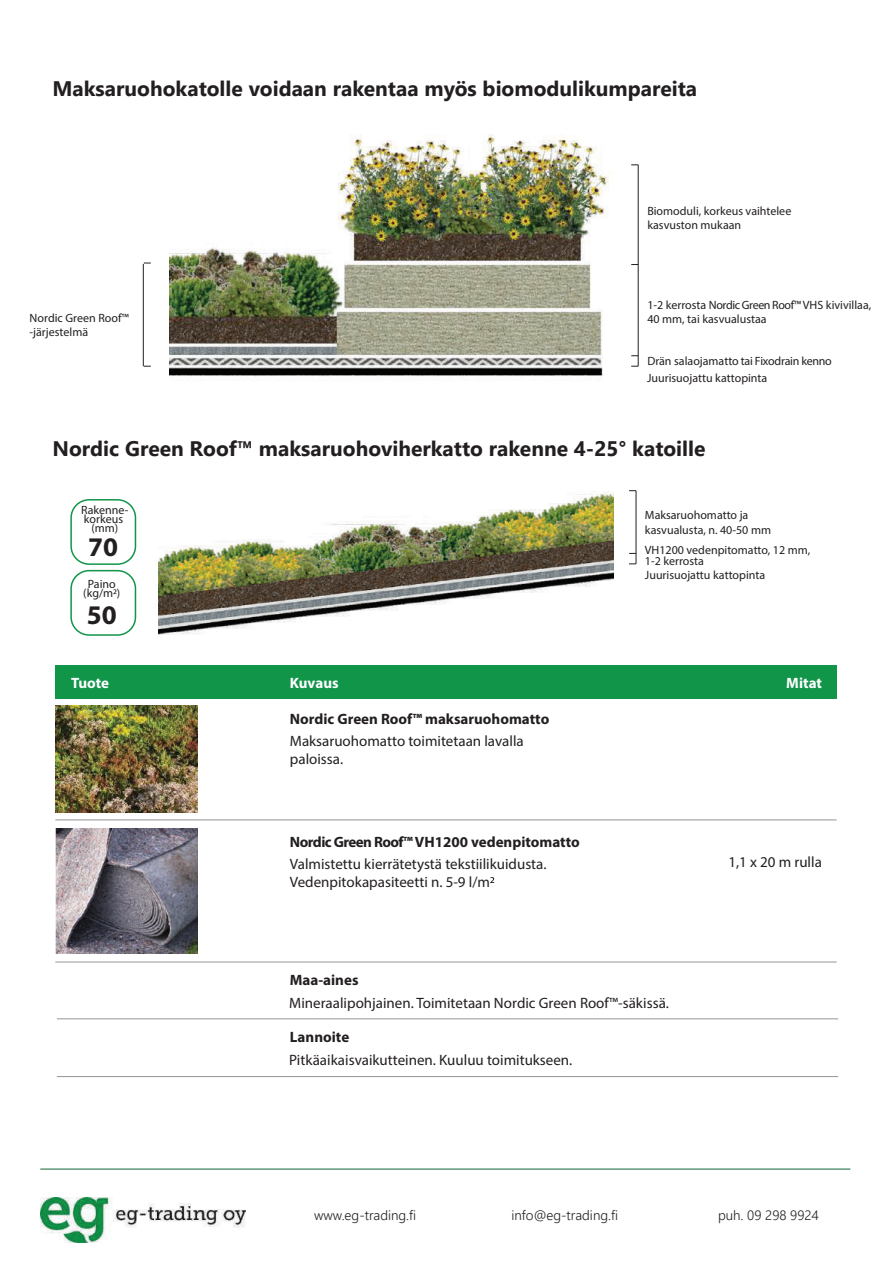
<style>
.page{position:relative;width:893px;height:1263px;background:#fff}
.page>*{position:absolute;margin:0;border:0;box-sizing:border-box;transform-origin:0 0}
.t1{font:700 27px "Myriad Pro";color:#231f20}
.t2{font:700 21px "Leelawadee UI";color:#231f20}
.t3{font:15px/18px "Myriad Pro";color:#231f20}
.t4{font:700 15px "Myriad Pro";color:#231f20}
.t5{font:700 15px "Myriad Pro";color:#fff}
.t6{font:300 13.5px "Leelawadee UI";color:#231f20}
.t7{font:12px/14.4px "Myriad Pro";color:#231f20}
</style>
<div class="page">
<img style="left:159px;top:491px;width:455px;height:144px">
<hr style="left:636px;top:491px;width:1px;height:73px;background:#231f20">
<div style="left:70px;top:570px;width:66px;height:66px;border:2px solid #109549;border-radius:18px"></div>
<div style="left:70px;top:499px;width:66px;height:66px;border:2px solid #109549;border-radius:18px"></div>
<svg style="left:113px;top:589px;width:4px;height:5px"></svg>
<div style="left:55px;top:665px;width:782px;height:33px;background:#109549"></div>
<img style="left:55px;top:706px;width:143px;height:106px">
<hr style="left:55px;top:820px;width:782px;height:1px;background:#939598">
<img style="left:55px;top:829px;width:143px;height:124px">
<svg style="left:490px;top:877px;width:4px;height:6px"></svg>
<hr style="left:55px;top:962px;width:782px;height:1px;background:#939598">
<hr style="left:57px;top:1018px;width:781px;height:1px;background:#939598">
<hr style="left:57px;top:1076px;width:781px;height:1px;background:#939598">
<img style="left:170px;top:134px;width:441px;height:246px">
<div style="left:182px;top:237px;width:151px;height:5px;background:#fff"></div>
<img style="left:40px;top:1197px;width:205px;height:45px">
<hr style="left:40px;top:1169px;width:810px;height:1px;background:#0c6638">
<hr style="left:638px;top:165px;width:1px;height:201px;background:#231f20">
<hr style="left:143px;top:264px;width:1px;height:102px;background:#231f20">
<h2 class="t2" style="left:53px;top:74px;width:646px">Maksaruohokatolle voidaan rakentaa myös biomodulikumpareita</h2>
<p class="t7" style="left:30px;top:310px;width:101px">Nordic Green Roof™ -järjestelmä</p>
<p class="t7" style="left:647px;top:204px;width:145px">Biomoduli, korkeus vaihtelee kasvuston mukaan</p>
<p class="t7" style="left:647px;top:298px;width:226px">1-2 kerrosta Nordic Green Roof™ VHS kivivillaa,<br>40 mm, tai kasvualustaa</p>
<p class="t7" style="left:647px;top:354px;width:186px">Drän salaojamatto tai Fixodrain kenno</p>
<p class="t7" style="left:647px;top:370px;width:122px">Juurisuojattu kattopinta</p>
<h2 class="t2" style="left:53px;top:433px;width:654px">Nordic Green Roof™ maksaruohoviherkatto rakenne 4-25° katoille</h2>
<p class="t7" style="left:81px;top:505px;width:49px;line-height:9px;text-align:center">Rakenne&shy;korkeus (mm)</p>
<h1 class="t1" style="left:88px;top:529px;width:31px">70</h1>
<p class="t7" style="left:83px;top:579px;width:39px;line-height:9px;text-align:center">Paino (kg/m )</p>
<h1 class="t1" style="left:87px;top:597px;width:31px">50</h1>
<p class="t7" style="left:645px;top:508px;width:128px">Maksaruohomatto ja kasvualusta, n. 40-50 mm</p>
<p class="t7" style="left:645px;top:543px;width:167px">VH1200 vedenpitomatto, 12 mm,</p>
<p class="t7" style="left:645px;top:554px;width:61px">1-2 kerrosta</p>
<p class="t7" style="left:645px;top:568px;width:122px">Juurisuojattu kattopinta</p>
<p class="t5" style="left:71px;top:673px;width:40px">Tuote</p>
<p class="t5" style="left:290px;top:673px;width:50px">Kuvaus</p>
<p class="t5" style="left:786px;top:673px;width:37px">Mitat</p>
<p class="t4" style="left:290px;top:709px;width:261px">Nordic Green Roof™ maksaruohomatto</p>
<p class="t3" style="left:290px;top:732px;width:235px">Maksaruohomatto toimitetaan lavalla paloissa.</p>
<p class="t4" style="left:290px;top:832px;width:291px">Nordic Green Roof™ VH1200 vedenpitomatto</p>
<p class="t3" style="left:290px;top:855px;width:258px">Valmistettu kierrätetystä tekstiilikuidusta.<br>Vedenpitokapasiteetti n. 5-9 l/m</p>
<p class="t3" style="left:728px;top:853px;width:95px">1,1 x 20 m rulla</p>
<p class="t4" style="left:290px;top:971px;width:70px">Maa-aines</p>
<p class="t3" style="left:289px;top:993px;width:381px">Mineraalipohjainen. Toimitetaan Nordic Green Roof™-säkissä.</p>
<p class="t4" style="left:290px;top:1027px;width:61px">Lannoite</p>
<p class="t3" style="left:289px;top:1051px;width:285px">Pitkäaikaisvaikutteinen. Kuuluu toimitukseen.</p>
<p class="t6" style="left:314px;top:1206px;width:104px">www.eg-trading.fi</p>
<p class="t6" style="left:511px;top:1206px;width:108px">info@eg-trading.fi</p>
<p class="t6" style="left:718px;top:1206px;width:102px">puh. 09 298 9924</p>
</div>
